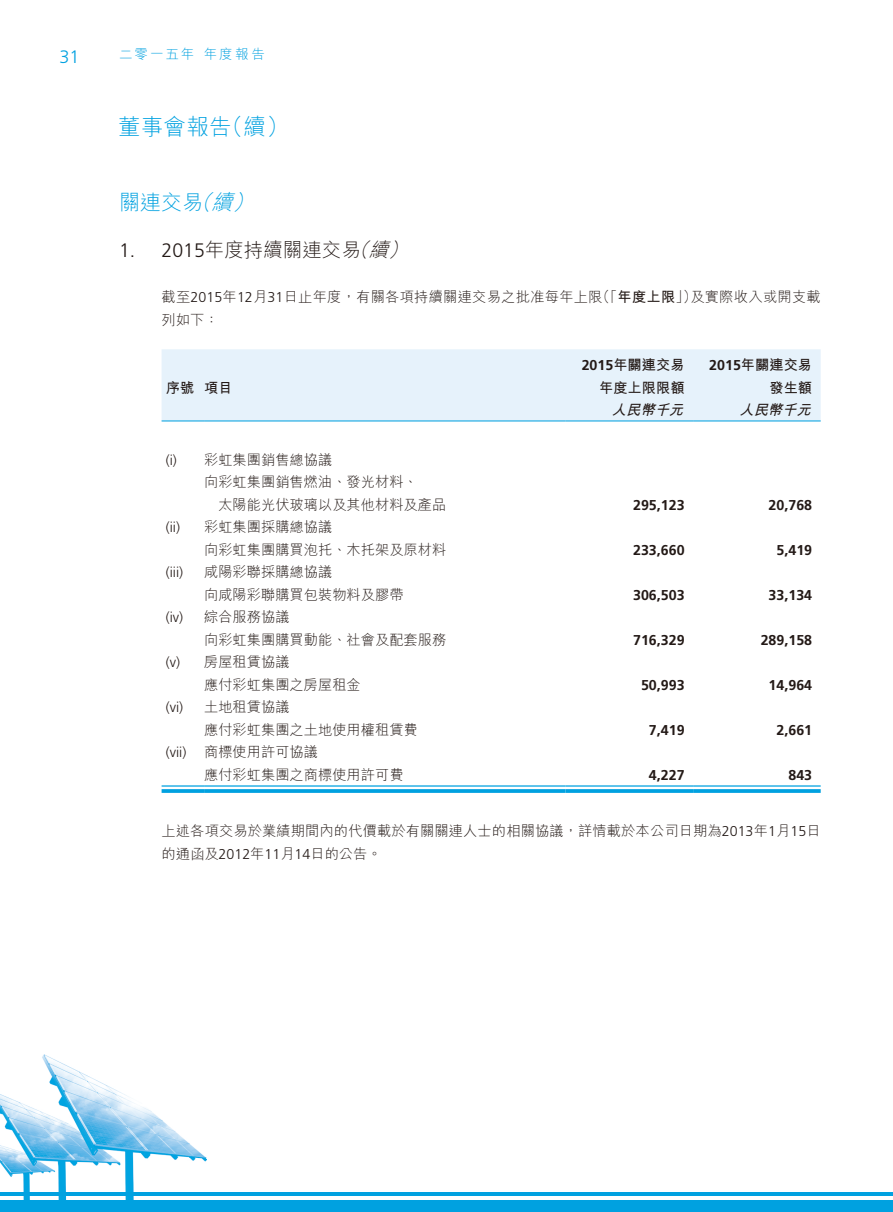
<style>
.page{position:relative;width:893px;height:1212px;background:#fff}
.page>*{position:absolute;margin:0;border:0;box-sizing:border-box;transform-origin:0 0}
.t1{font:300 22.5px "M Hei HK";letter-spacing:.015em;color:#00a1e0}
.t2{font:300 21px "M Hei HK";color:#00a1e0}
.t3{font:italic 300 21px "M Hei HK";color:#00a1e0}
.t4{font:300 19.5px "M Hei HK";color:#231916}
.t5{font:italic 300 19.5px "M Hei HK";color:#231916}
.t6{font:300 19.5px "Frutiger LT Std";color:#231916}
.t7{font:300 18px "Frutiger LT Std";color:#00a1e0}
.t8{font:300 14.25px/22.5px "M Hei HK";color:#231916}
.t9{font:700 14.25px "Frutiger LT Std";color:#231916}
.t10{font:300 14.25px/22.5px "M Hei HK";letter-spacing:.02em;color:#231916}
.t11{font:700 14.25px/22.5px "M Hei HK";color:#231916;text-align:right}
.t12{font:300 14.25px "Frutiger LT Std";color:#231916}
.t13{font:italic 700 14.25px "M Hei HK";color:#231916}
.t14{font:300 13.5px "M Hei HK";letter-spacing:.155em;color:#00a1e0}
.s1{font-style:italic}
.s2{font-family:"Frutiger LT Std"}
.s3{font-weight:700}
</style>
<div class="page">
<img style="left:0;top:1054px;width:207px;height:146px">
<div style="left:0;top:1200px;width:893px;height:12px;background:#00a1e0"></div>
<hr style="left:0;top:1192px;width:893px;height:4px;background:#00a1e0">
<div style="left:162px;top:349px;width:659px;height:72px;background:#e6f2fb"></div>
<hr style="left:162px;top:421px;width:42px;height:1px;background:#00a1e0">
<hr style="left:204px;top:421px;width:362px;height:1px;background:#00a1e0">
<hr style="left:566px;top:421px;width:127px;height:1px;background:#00a1e0">
<hr style="left:693px;top:421px;width:128px;height:1px;background:#00a1e0">
<hr style="left:162px;top:785px;width:42px;height:2px;background:#00a1e0">
<svg style="left:162px;top:789px;width:42px;height:4px"></svg>
<hr style="left:204px;top:785px;width:362px;height:2px;background:#00a1e0">
<svg style="left:204px;top:789px;width:362px;height:4px"></svg>
<hr style="left:566px;top:785px;width:127px;height:2px;background:#00a1e0">
<svg style="left:566px;top:789px;width:127px;height:4px"></svg>
<hr style="left:693px;top:785px;width:128px;height:2px;background:#00a1e0">
<svg style="left:693px;top:789px;width:128px;height:4px"></svg>
<p class="t7" style="left:60px;top:46px;width:22px">31</p>
<p class="t14" style="left:119px;top:47px;width:77px">二零一五年</p>
<p class="t14" style="left:204px;top:47px;width:63px">年度報告</p>
<h1 class="t1" style="left:221px;top:115px;width:70px">（續(</h1>
<h1 class="t1" style="left:118px;top:115px;width:115px">董事會報告</h1>
<h2 class="t2" style="left:119px;top:192px;width:120px">關連交易<span class="s1">續</span></h2>
<h2 class="t3" style="left:190px;top:192px;width:28px">（</h2>
<h2 class="t3" style="left:232px;top:192px;width:28px">(</h2>
<h3 class="t6" style="left:119px;top:239px;width:18px">1.</h3>
<h3 class="t4" style="left:162px;top:240px;width:233px"><span class="s2">2015</span>年度持續關連交易<span class="s1">續</span></h3>
<h3 class="t5" style="left:349px;top:240px;width:26px">（</h3>
<h3 class="t5" style="left:388px;top:240px;width:26px">(</h3>
<p class="t10" style="left:162px;top:286px;width:442px">截至<span class="s2">2015</span>年<span class="s2">12</span>月<span class="s2">31</span>日止年度，有關各項持續關連交易之批准每年上限列如下：</p>
<p class="t8" style="left:596px;top:286px;width:103px">（「<span class="s3">年度上限</span>」）</p>
<p class="t8" style="left:690px;top:286px;width:132px">及實際收入或開支載</p>
<p class="t11" style="left:166px;top:375px;width:30px">序號</p>
<p class="t11" style="left:204px;top:375px;width:30px">項目</p>
<p class="t12" style="left:166px;top:451px;width:13px">)i(</p>
<p class="t12" style="left:166px;top:519px;width:16px">)i i(</p>
<p class="t12" style="left:166px;top:564px;width:19px">(iii)</p>
<p class="t12" style="left:166px;top:609px;width:19px">i v( )</p>
<p class="t12" style="left:166px;top:654px;width:16px">)v(</p>
<p class="t12" style="left:166px;top:699px;width:19px">(vi)</p>
<p class="t12" style="left:166px;top:744px;width:22px">(vii)</p>
<p class="t8" style="left:204px;top:448px;width:130px">彩虹集團銷售總協議</p>
<p class="t8" style="left:204px;top:470px;width:215px">向彩虹集團銷售燃油、發光材料、</p>
<p class="t8" style="left:204px;top:493px;width:244px;text-indent:14px">太陽能光伏玻璃以及其他材料及產品彩虹集團採購總協議</p>
<p class="t8" style="left:204px;top:538px;width:244px">向彩虹集團購買泡托、木托架及原材料咸陽彩聯採購總協議</p>
<p class="t8" style="left:204px;top:583px;width:201px">向咸陽彩聯購買包裝物料及膠帶綜合服務協議</p>
<p class="t8" style="left:204px;top:628px;width:244px">向彩虹集團購買動能、社會及配套服務房屋租賃協議</p>
<p class="t8" style="left:204px;top:673px;width:158px">應付彩虹集團之房屋租金土地租賃協議</p>
<p class="t8" style="left:204px;top:718px;width:215px">應付彩虹集團之土地使用權租賃費商標使用許可協議</p>
<p class="t8" style="left:204px;top:763px;width:201px">應付彩虹集團之商標使用許可費</p>
<p class="t11" style="left:582px;top:352px;width:104px"><span class="s2">2015</span>年關連交易年度上限限額</p>
<p class="t11" style="left:709px;top:352px;width:104px"><span class="s2">2015</span>年關連交易發生額</p>
<p class="t13" style="left:739px;top:399px;width:78px">人民幣千元</p>
<p class="t13" style="left:612px;top:399px;width:78px">人民幣千元</p>
<p class="t9" style="left:633px;top:496px;width:53px">295,123</p>
<p class="t9" style="left:769px;top:496px;width:45px">20,768</p>
<p class="t9" style="left:633px;top:541px;width:53px">233,660</p>
<p class="t9" style="left:776px;top:541px;width:37px">5,419</p>
<p class="t9" style="left:633px;top:586px;width:53px">306,503</p>
<p class="t9" style="left:769px;top:586px;width:45px">33,134</p>
<p class="t9" style="left:633px;top:631px;width:53px">716,329</p>
<p class="t9" style="left:761px;top:631px;width:53px">289,158</p>
<p class="t9" style="left:641px;top:676px;width:45px">50,993</p>
<p class="t9" style="left:769px;top:676px;width:45px">14,964</p>
<p class="t9" style="left:649px;top:721px;width:37px">7,419</p>
<p class="t9" style="left:776px;top:721px;width:37px">2,661</p>
<p class="t9" style="left:649px;top:766px;width:37px">4,227</p>
<p class="t9" style="left:788px;top:766px;width:25px">843</p>
<p class="t8" style="left:162px;top:819px;width:661px">上述各項交易於業績期間內的代價載於有關關連人士的相關協議，詳情載於本公司日期為<span class="s2">2013</span>年月<span class="s2">1 15</span>日的通函及<span class="s2">2012</span>年<span class="s2">11</span>月<span class="s2">14</span>日的公告。</p>
</div>
